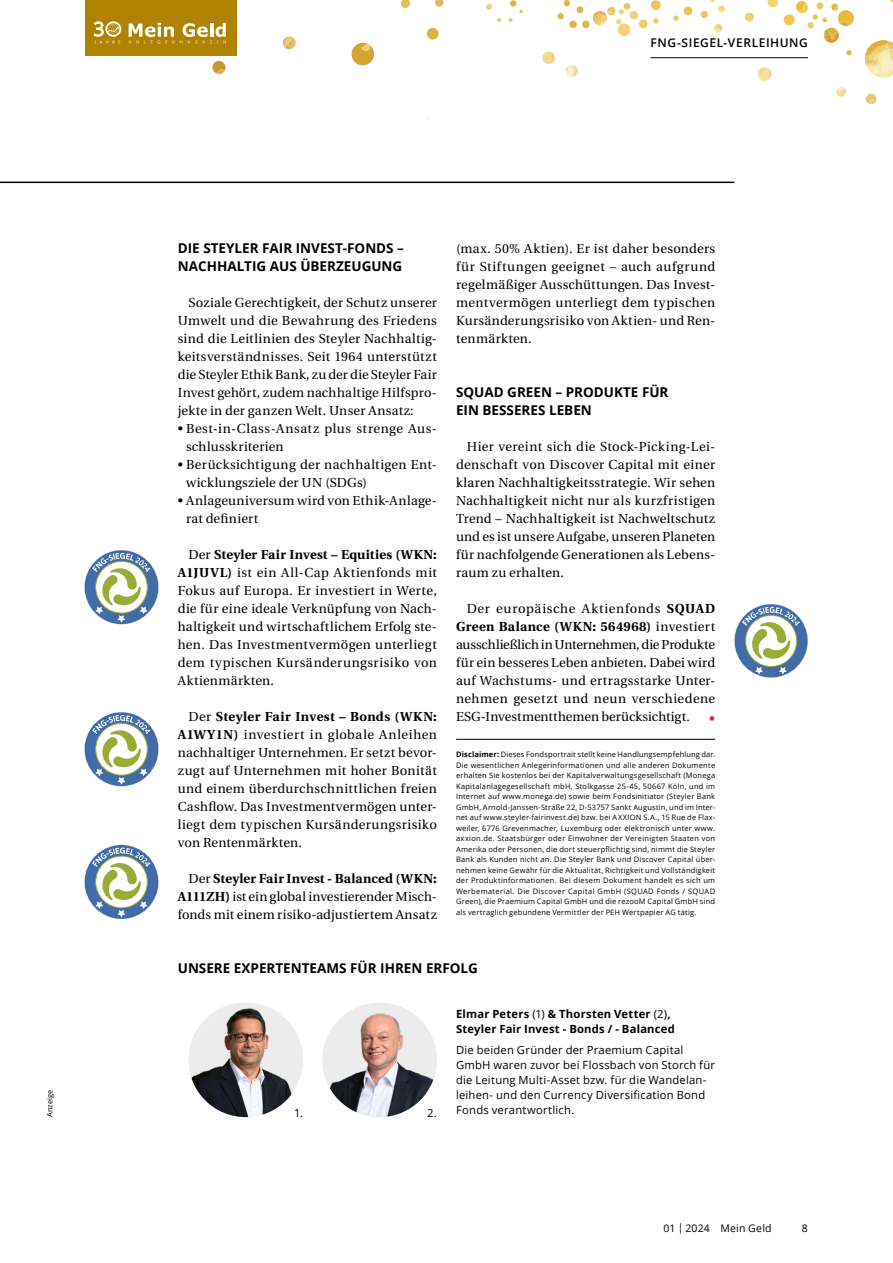
<style>
.page{position:relative;width:893px;height:1263px;background:#fff}
.page>*{position:absolute;margin:0;border:0;box-sizing:border-box;transform-origin:0 0}
.t1{font:700 13.5px/18px "Open Sans";color:#000}
.t2{font:13.05px/18px "Heuristica";letter-spacing:.02em;color:#000;text-align:justify}
.t3{font:13.05px/18px "Heuristica";letter-spacing:.04em;color:#000}
.t4{font:700 13.05px "Heuristica";color:#e92b22}
.t5{font:600 12px "Open Sans";letter-spacing:.045em;color:#000}
.t6{font:11.25px/15px "Open Sans";letter-spacing:.02em;color:#000}
.t7{font:700 11.25px/15px "Open Sans";letter-spacing:.015em;color:#000}
.t8{font:10.5px "Open Sans";letter-spacing:.02em;color:#000}
.t9{font:7.5px/10.5px "Open Sans";letter-spacing:.025em;color:#000;text-align:justify}
.t10{font:7.5px "Open Sans";color:#000}
.s1{font-weight:700}
.s2{font-weight:400}
</style>
<div class="page">
<svg style="left:427px;top:28px;width:12px;height:12px"></svg>
<svg style="left:767px;top:0;width:11px;height:7px"></svg>
<svg style="left:401px;top:0;width:9px;height:8px"></svg>
<svg style="left:435px;top:0;width:8px;height:7px"></svg>
<svg style="left:352px;top:43px;width:23px;height:22px"></svg>
<svg style="left:846px;top:50px;width:6px;height:5px"></svg>
<svg style="left:212px;top:61px;width:14px;height:13px"></svg>
<svg style="left:673px;top:7px;width:19px;height:14px"></svg>
<svg style="left:745px;top:13px;width:9px;height:9px"></svg>
<svg style="left:866px;top:94px;width:10px;height:11px"></svg>
<svg style="left:712px;top:24px;width:11px;height:16px"></svg>
<svg style="left:486px;top:4px;width:6px;height:6px"></svg>
<svg style="left:497px;top:18px;width:4px;height:4px"></svg>
<svg style="left:701px;top:0;width:24px;height:18px"></svg>
<svg style="left:509px;top:0;width:14px;height:22px"></svg>
<svg style="left:566px;top:65px;width:12px;height:12px"></svg>
<svg style="left:557px;top:0;width:104px;height:36px"></svg>
<svg style="left:784px;top:1px;width:70px;height:42px"></svg>
<svg style="left:758px;top:67px;width:13px;height:14px"></svg>
<svg style="left:836px;top:87px;width:11px;height:10px"></svg>
<svg style="left:542px;top:52px;width:13px;height:12px"></svg>
<svg style="left:283px;top:36px;width:13px;height:14px"></svg>
<svg style="left:865px;top:40px;width:28px;height:37px"></svg>
<hr style="left:651px;top:57px;width:157px;height:1px;background:#000">
<div style="left:85px;top:0;width:151px;height:55px;background:#af8200"></div>
<svg style="left:128px;top:22px;width:98px;height:22px"></svg>
<div style="left:105px;top:21px;width:16px;height:16px;border:2px solid #fff;border-radius:50%"></div>
<svg style="left:94px;top:21px;width:26px;height:23px"></svg>
<hr style="left:0;top:182px;width:734px;height:1px;background:#000">
<img style="left:188px;top:1002px;width:115px;height:115px;border-radius:57px">
<img style="left:322px;top:1002px;width:115px;height:115px;border-radius:57px">
<hr style="left:456px;top:739px;width:259px;height:1px;background:#000">
<div style="left:84px;top:550px;width:75px;height:74px;background:#426ba8;border-radius:50%"></div>
<div style="left:84px;top:550px;width:75px;height:74px;border:1px solid #fff;border-radius:50%"></div>
<svg style="left:92px;top:553px;width:59px;height:70px"></svg>
<div style="left:84px;top:712px;width:75px;height:74px;background:#426ba8;border-radius:50%"></div>
<div style="left:84px;top:712px;width:75px;height:74px;border:1px solid #fff;border-radius:50%"></div>
<svg style="left:92px;top:715px;width:59px;height:70px"></svg>
<div style="left:84px;top:845px;width:75px;height:74px;background:#426ba8;border-radius:50%"></div>
<div style="left:84px;top:845px;width:75px;height:74px;border:1px solid #fff;border-radius:50%"></div>
<svg style="left:92px;top:847px;width:59px;height:70px"></svg>
<div style="left:734px;top:604px;width:74px;height:74px;background:#426ba8;border-radius:50%"></div>
<div style="left:734px;top:604px;width:74px;height:74px;border:1px solid #fff;border-radius:50%"></div>
<svg style="left:742px;top:607px;width:58px;height:67px"></svg>
<p class="t10" style="left:45px;top:1117px;width:29px;rotate:-90deg">Anzeige</p>
<p class="t5" style="left:651px;top:34px;width:159px">FNG-SIEGEL-VERLEIHUNG</p>
<p class="t1" style="left:178px;top:239px;width:228px">DIE STEYLER FAIR INVEST-FONDS –<br>NACHHALTIG AUS ÜBERZEUGUNG</p>
<p class="t2" style="left:178px;top:294px;width:261px;text-indent:11px">Soziale Gerechtigkeit, der Schutz unserer Umwelt und die Bewahrung des Friedens sind die Leitlinien des Steyler Nachhaltig&shy;keitsverständnisses. Seit 1964 unterstützt die Steyler Ethik Bank, zu der die Steyler Fair Invest gehört, zudem nachhaltige Hilfspro&shy;jekte in der ganzen Welt. Unser Ansatz:</p>
<p class="t3" style="left:186px;top:420px;width:252px;text-indent:-8px">• Best-in-Class-Ansatz plus strenge Aus&shy;schlusskriterien</p>
<p class="t2" style="left:186px;top:456px;width:252px;text-indent:-8px">• Berücksichtigung der nachhaltigen Ent&shy;wicklungsziele der UN (SDGs)</p>
<p class="t2" style="left:186px;top:492px;width:252px;text-indent:-8px">• Anlageuniversum wird von Ethik-Anlage&shy;rat definiert</p>
<p class="t2" style="left:178px;top:546px;width:261px;text-indent:11px">Der <span class="s1">Steyler Fair Invest – Equities (WKN:<br>A1JUVL)</span> ist ein All-Cap Aktienfonds mit Fokus auf Europa. Er investiert in Werte, die für eine ideale Verknüpfung von Nach&shy;haltigkeit und wirtschaftlichem Erfolg ste&shy;hen. Das Investmentvermögen unterliegt dem typischen Kursänderungsrisiko von Aktienmärkten.</p>
<p class="t2" style="left:178px;top:708px;width:261px;text-indent:11px">Der <span class="s1">Steyler Fair Invest – Bonds (WKN:<br>A1WY1N)</span> investiert in globale Anleihen nachhaltiger Unternehmen. Er setzt bevor&shy;zugt auf Unternehmen mit hoher Bonität und einem überdurchschnittlichen freien Cashflow. Das Investmentvermögen unter&shy;liegt dem typischen Kursänderungsrisiko von Rentenmärkten.</p>
<p class="t2" style="left:178px;top:870px;width:261px;text-indent:11px">Der <span class="s1">Steyler Fair Invest - Balanced (WKN:<br>A111ZH)</span> ist ein global investierender Misch&shy;fonds mit einem risiko-adjustiertem Ansatz</p>
<p class="t2" style="left:456px;top:240px;width:261px">(max. 50% Aktien). Er ist daher besonders für Stiftungen geeignet – auch aufgrund regelmäßiger Ausschüttungen. Das Invest&shy;mentvermögen unterliegt dem typischen Kursänderungsrisiko von Aktien- und Ren&shy;tenmärkten.</p>
<p class="t1" style="left:456px;top:383px;width:214px">SQUAD GREEN – PRODUKTE FÜR<br>EIN BESSERES LEBEN</p>
<p class="t2" style="left:456px;top:438px;width:261px;text-indent:11px">Hier vereint sich die Stock-Picking-Lei&shy;denschaft von Discover Capital mit einer klaren Nachhaltigkeitsstrategie. Wir sehen Nachhaltigkeit nicht nur als kurzfristigen Trend – Nachhaltigkeit ist Nachweltschutz und es ist unsere Aufgabe, unseren Planeten für nachfolgende Generationen als Lebens&shy;raum zu erhalten.</p>
<p class="t2" style="left:456px;top:600px;width:261px;text-indent:11px">Der europäische Aktienfonds <span class="s1">SQUAD Green Balance (WKN: 564968)</span> investiert ausschließlich in Unternehmen, die Produkte für ein besseres Leben anbieten. Dabei wird auf Wachstums- und ertragsstarke Unter&shy;nehmen gesetzt und neun verschiedene ESG-Investmentthemen berücksichtigt.</p>
<p class="t4" style="left:709px;top:708px;width:7px">•</p>
<p class="t9" style="left:456px;top:749px;width:261px"><span class="s1">Disclaimer:</span> Dieses Fondsportrait stellt keine Handlungsempfehlung dar.<br>Die wesentlichen Anlegerinformationen und alle anderen Dokumente erhalten Sie kostenlos bei der Kapitalverwaltungsgesellschaft (Monega Kapitalanlagegesellschaft mbH, Stolkgasse 25-45, 50667 Köln, und im Internet auf www.monega.de) sowie beim Fondsinitiator (Steyler Bank GmbH, Arnold-Janssen-Straße 22, D-53757 Sankt Augustin, und im Inter&shy;net auf www.steyler-fairinvest.de) bzw. bei AXXION S.A., 15 Rue de Flax&shy;weiler, 6776 Grevenmacher, Luxemburg oder elektronisch unter www. axxion.de. Staatsbürger oder Einwohner der Vereinigten Staaten von Amerika oder Personen, die dort steuerpflichtig sind, nimmt die Steyler Bank als Kunden nicht an. Die Steyler Bank und Discover Capital über&shy;nehmen keine Gewähr für die Aktualität, Richtigkeit und Vollständigkeit der Produktinformationen. Bei diesem Dokument handelt es sich um Werbematerial. Die Discover Capital GmbH (SQUAD Fonds / SQUAD Green), die Praemium Capital GmbH und die rezooM Capital GmbH sind als vertraglich gebundene Vermittler der PEH Wertpapier AG tätig.</p>
<p class="t1" style="left:178px;top:959px;width:302px">UNSERE EXPERTENTEAMS FÜR IHREN ERFOLG</p>
<p class="t6" style="left:294px;top:1105px;width:11px">1.</p>
<p class="t6" style="left:427px;top:1105px;width:11px">2.</p>
<p class="t7" style="left:456px;top:1006px;width:220px">Elmar Peters <span class="s2">(1)</span> &amp; Thorsten Vetter <span class="s2">(2)</span>,<br>Steyler Fair Invest - Bonds / - Balanced</p>
<p class="t6" style="left:456px;top:1042px;width:260px">Die beiden Gründer der Praemium Capital GmbH waren zuvor bei Flossbach von Storch für die Leitung Multi-Asset bzw. für die Wandelan&shy;leihen- und den Currency Diversification Bond Fonds verantwortlich.</p>
<p class="t8" style="left:663px;top:1221px;width:110px">01 | 2024 Mein Geld</p>
<p class="t8" style="left:802px;top:1221px;width:8px">8</p>
</div>
